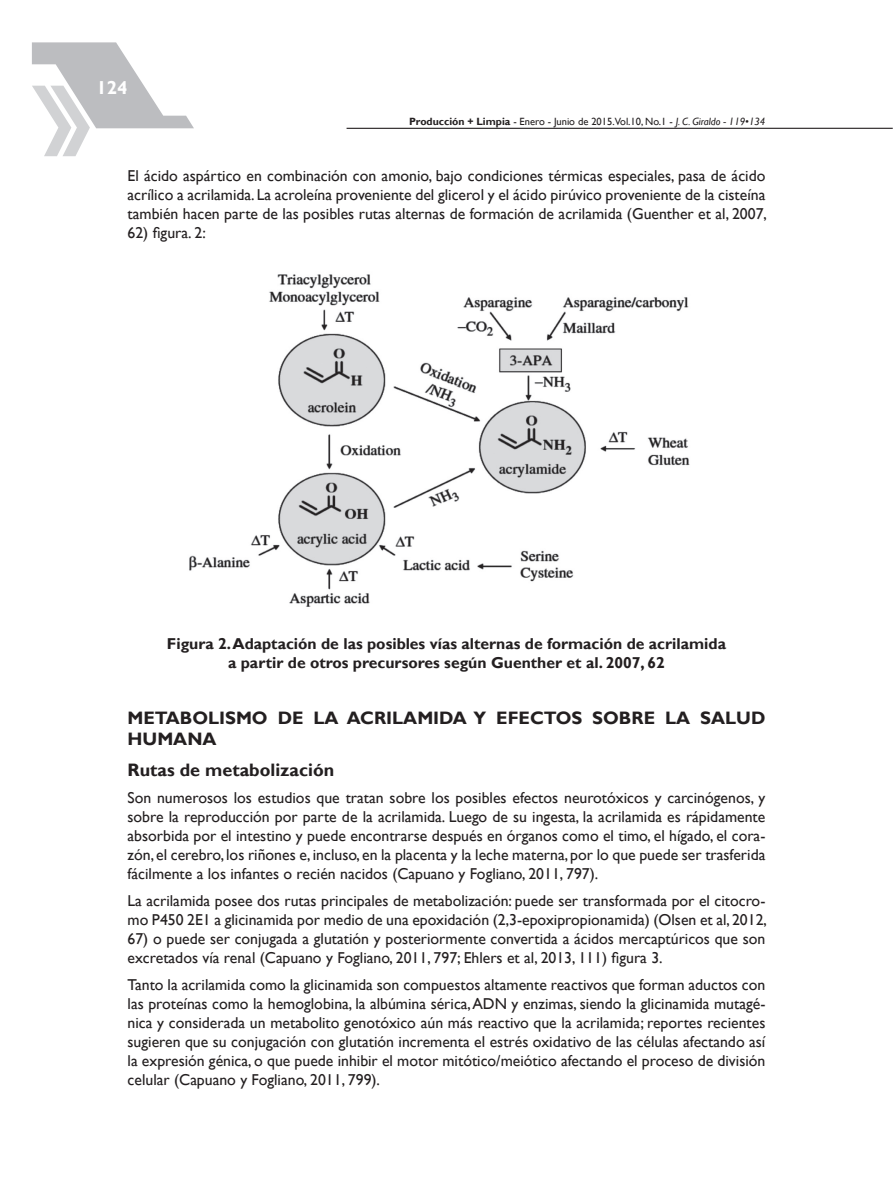
<style>
.page{position:relative;width:893px;height:1191px;background:#fff}
.page>*{position:absolute;margin:0;border:0;box-sizing:border-box;transform-origin:0 0}
.t1{font:700 18.75px "Gill Sans";color:#fff}
.t2{font:700 18px/30.2px "Gill Sans";color:#231f20}
.t3{font:15.75px/18.9px "Gill Sans";color:#231f20;text-align:justify}
.t4{font:700 15.75px/18.9px "Gill Sans";color:#231f20;text-align:center}
.t5{font:10.5px "Gill Sans";color:#231f20}
.s1{font-weight:700}
.s2{font-style:italic}
</style>
<div class="page">
<svg style="left:32px;top:42px;width:162px;height:114px"></svg>
<hr style="left:347px;top:128px;width:546px;height:1px;background:#231f20">
<img style="left:189px;top:274px;width:501px;height:333px">
<p class="t1" style="left:97px;top:77px;width:33px">124</p>
<p class="t5" style="left:409px;top:115px;width:358px"><span class="s1">Producción + Limpia</span> - Enero - Junio de 2015.Vol.10, No.1 - <span class="s2">J. C. Giraldo - 119•134</span></p>
<p class="t3" style="left:128px;top:167px;width:641px">El ácido aspártico en combinación con amonio, bajo condiciones térmicas especiales, pasa de ácido acrílico a acrilamida. La acroleína proveniente del glicerol y el ácido pirúvico proveniente de la cisteína también hacen parte de las posibles rutas alternas de formación de acrilamida (Guenther et al, 2007,</p>
<p class="t3" style="left:128px;top:223px;width:80px">62) figura. 2:</p>
<p class="t4" style="left:167px;top:634px;width:561px">Figura 2. Adaptación de las posibles vías alternas de formación de acrilamida a partir de otros precursores según Guenther et al. 2007, 62</p>
<p class="t2" style="left:128px;top:703px;width:258px">Metabolismo de la acrila</p>
<p class="t2" style="left:417px;top:703px;width:261px">mi da y ef ectos sobre la</p>
<p class="t2" style="left:700px;top:703px;width:67px">salud</p>
<p class="t2" style="left:128px;top:724px;width:208px">humana<br>Rutas de metabolización</p>
<p class="t3" style="left:128px;top:788px;width:639px">Son numerosos los estudios que tratan sobre los posibles efectos neurotóxicos y carcinógenos, y sobre la reproducción por parte de la acrilamida. Luego de su ingesta, la acrilamida es rápidamente absorbida por el intestino y puede encontrarse después en órganos como el timo, el hígado, el cora&shy;zón, el cerebro, los riñones e, incluso, en la placenta y la leche materna, por lo que puede ser trasferida fácilmente a los infantes o recién nacidos (Capuano y Fogliano, 2011, 797).</p>
<p class="t3" style="left:128px;top:891px;width:641px">La acrilamida posee dos rutas principales de metabolización: puede ser transformada por el citocro&shy;mo P450 2E1 a glicinamida por medio de una epoxidación (2,3-epoxipropionamida) (Olsen et al, 2012,</p>
<p class="t3" style="left:128px;top:929px;width:639px">67) o puede ser conjugada a glutatión y posteriormente convertida a ácidos mercaptúricos que son excretados vía renal (Capuano y Fogliano, 2011, 797; Ehlers et al, 2013, 111) figura 3.</p>
<p class="t3" style="left:128px;top:975px;width:639px">Tanto la acrilamida como la glicinamida son compuestos altamente reactivos que forman aductos con las proteínas como la hemoglobina, la albúmina sérica, ADN y enzimas, siendo la glicinamida mutagé&shy;nica y considerada un metabolito genotóxico aún más reactivo que la acrilamida; reportes recientes sugieren que su conjugación con glutatión incrementa el estrés oxidativo de las células afectando así la expresión génica, o que puede inhibir el motor mitótico/meiótico afectando el proceso de división celular (Capuano y Fogliano, 2011, 799).</p>
</div>
